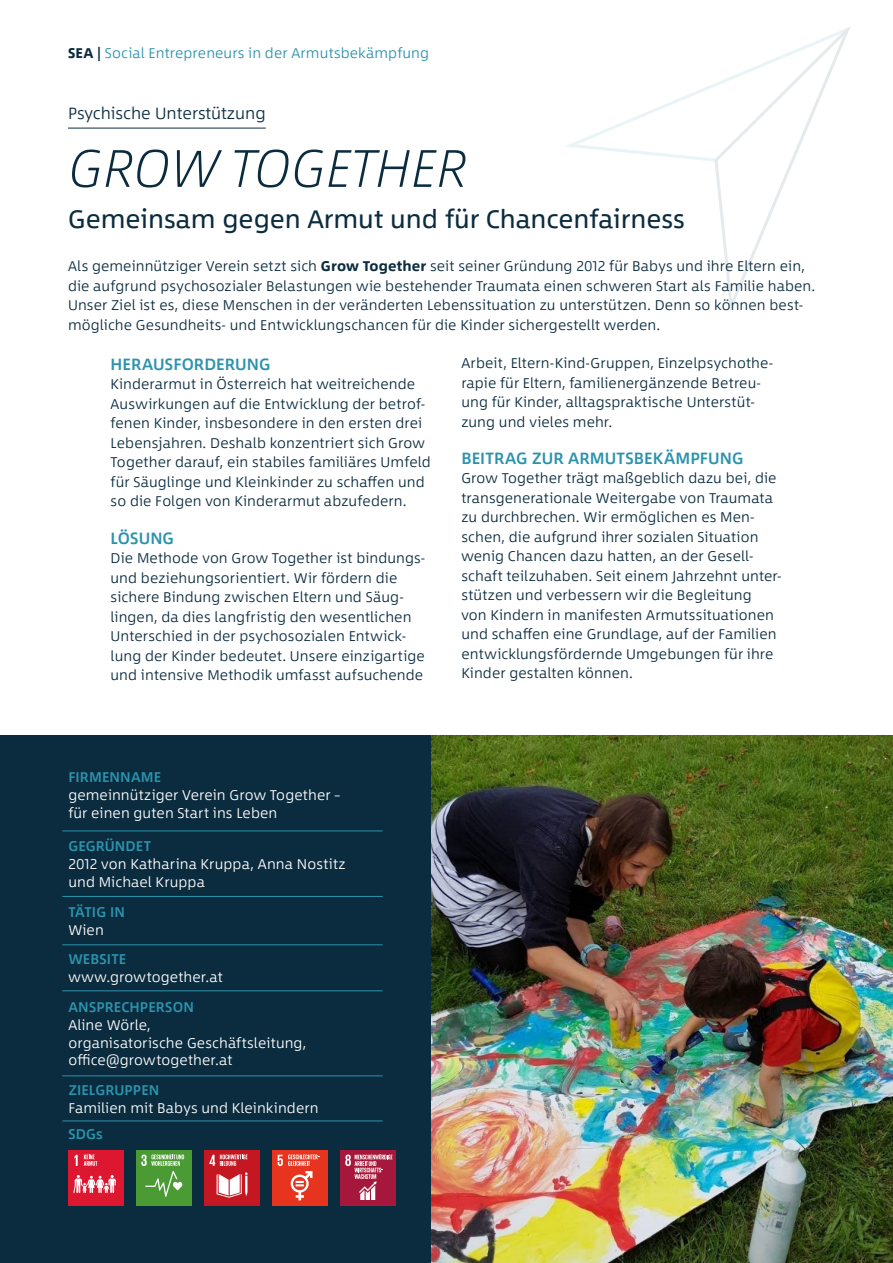
<style>
.page{position:relative;width:893px;height:1263px;background:#fff}
.page>*{position:absolute;margin:0;border:0;box-sizing:border-box;transform-origin:0 0}
.t1{font:italic 200 54px "Between 1";color:#0b2c3f}
.t2{font:25.5px "Between 1";color:#0b2c3f}
.t3{font:500 16.5px "Between 1";letter-spacing:.005em;color:#2c93ad}
.t4{font:300 16.5px "Between 1";color:#0b2c3f}
.t5{font:300 14.25px/19.5px "Between 1";letter-spacing:.01em;color:#0b2c3f}
.t6{font:300 14.25px/17.7px "Between 1";letter-spacing:.01em;color:#fff}
.t7{font:500 14.25px "Between 1";letter-spacing:.01em;color:#2c93ad}
.t8{font:300 14.25px "Between 1";letter-spacing:.01em;color:#2c93ad}
.s1{font-weight:700;color:#0b2c3f}
.s2{font-weight:700}
</style>
<div class="page">
<hr style="left:892px;top:0;width:1px;height:366px;background:#0b2c3f">
<div style="left:0;top:736px;width:432px;height:527px;background:#0b2c3f"></div>
<hr style="left:62px;top:831px;width:321px;height:1px;background:#2c93ad">
<hr style="left:62px;top:944px;width:321px;height:1px;background:#2c93ad">
<hr style="left:62px;top:896px;width:321px;height:1px;background:#2c93ad">
<hr style="left:62px;top:990px;width:321px;height:1px;background:#2c93ad">
<hr style="left:62px;top:1075px;width:321px;height:1px;background:#2c93ad">
<hr style="left:62px;top:1121px;width:321px;height:1px;background:#2c93ad">
<div style="left:68px;top:1150px;width:55px;height:55px;background:#de1730"></div>
<svg style="left:74px;top:1155px;width:4px;height:11px"></svg>
<svg style="left:73px;top:1175px;width:43px;height:18px"></svg>
<svg style="left:84px;top:1154px;width:13px;height:12px"></svg>
<div style="left:136px;top:1150px;width:55px;height:55px;background:#4b9b34"></div>
<svg style="left:141px;top:1154px;width:43px;height:43px"></svg>
<div style="left:204px;top:1150px;width:55px;height:55px;background:#c41722"></div>
<svg style="left:217px;top:1172px;width:30px;height:25px"></svg>
<svg style="left:209px;top:1154px;width:39px;height:12px"></svg>
<div style="left:272px;top:1150px;width:55px;height:55px;background:#e6341f"></div>
<svg style="left:278px;top:1154px;width:41px;height:46px"></svg>
<div style="left:340px;top:1150px;width:55px;height:55px;background:#a6183b"></div>
<svg style="left:345px;top:1154px;width:48px;height:46px"></svg>
<img style="left:432px;top:736px;width:461px;height:527px">
<svg style="left:566px;top:27px;width:284px;height:285px"></svg>
<hr style="left:68px;top:128px;width:198px;height:1px;background:#0b2c3f">
<p class="t8" style="left:68px;top:44px;width:363px"><span class="s1">SEA |</span> Social Entrepreneurs in der Armutsbekämpfung</p>
<p class="t4" style="left:68px;top:103px;width:199px">Psychische Unterstützung</p>
<h1 class="t1" style="left:68px;top:135px;width:400px">GROW TOGETHER</h1>
<h2 class="t2" style="left:68px;top:203px;width:618px">Gemeinsam gegen Armut und für Chancenfairness</h2>
<p class="t5" style="left:68px;top:256px;width:749px">Als gemeinnütziger Verein setzt sich <span class="s2">Grow Together</span> seit seiner Gründung 2012 für Babys und ihre Eltern ein, die aufgrund psychosozialer Belastungen wie bestehender Traumata einen schweren Start als Familie haben.<br>Unser Ziel ist es, diese Menschen in der veränderten Lebenssituation zu unterstützen. Denn so können best&shy;mögliche Gesundheits- und Entwicklungschancen für die Kinder sichergestellt werden.</p>
<p class="t3" style="left:111px;top:354px;width:162px">HERAUSFORDERUNG</p>
<p class="t5" style="left:111px;top:375px;width:322px">Kinderarmut in Österreich hat weitreichende Auswirkungen auf die Entwicklung der betrof&shy;fenen Kinder, insbesondere in den ersten drei Lebensjahren. Deshalb konzentriert sich Grow Together darauf, ein stabiles familiäres Umfeld für Säuglinge und Kleinkinder zu schaffen und so die Folgen von Kinderarmut abzufedern.</p>
<p class="t3" style="left:111px;top:528px;width:65px">LÖSUNG</p>
<p class="t5" style="left:111px;top:548px;width:316px">Die Methode von Grow Together ist bindungs&shy;und beziehungsorientiert. Wir fördern die sichere Bindung zwischen Eltern und Säug&shy;lingen, da dies langfristig den wesentlichen Unterschied in der psychosozialen Entwick&shy;lung der Kinder bedeutet. Unsere einzigartige und intensive Methodik umfasst aufsuchende</p>
<p class="t5" style="left:461px;top:353px;width:313px">Arbeit, Eltern-Kind-Gruppen, Einzelpsychothe&shy;rapie für Eltern, familienergänzende Betreu&shy;ung für Kinder, alltagspraktische Unterstüt&shy;zung und vieles mehr.</p>
<p class="t3" style="left:461px;top:448px;width:284px">BEITRAG ZUR ARMUTSBEKÄMPFUNG</p>
<p class="t5" style="left:461px;top:468px;width:322px">Grow Together trägt maßgeblich dazu bei, die transgenerationale Weitergabe von Traumata zu durchbrechen. Wir ermöglichen es Men&shy;schen, die aufgrund ihrer sozialen Situation wenig Chancen dazu hatten, an der Gesell&shy;schaft teilzuhaben. Seit einem Jahrzehnt unter&shy;stützen und verbessern wir die Begleitung<br>von Kindern in manifesten Armutssituationen und schaffen eine Grundlage, auf der Familien entwicklungsfördernde Umgebungen für ihre Kinder gestalten können.</p>
<p class="t7" style="left:68px;top:769px;width:94px">FIRMENNAME</p>
<p class="t6" style="left:68px;top:786px;width:273px">gemeinnütziger Verein Grow Together – für einen guten Start ins Leben</p>
<p class="t7" style="left:68px;top:838px;width:84px">GEGRÜNDET</p>
<p class="t6" style="left:68px;top:855px;width:279px">2012 von Katharina Kruppa, Anna Nostitz und Michael Kruppa</p>
<p class="t7" style="left:68px;top:903px;width:58px">TÄTIG IN</p>
<p class="t6" style="left:68px;top:921px;width:37px">Wien</p>
<p class="t7" style="left:68px;top:951px;width:60px">WEBSITE</p>
<p class="t6" style="left:68px;top:968px;width:156px">www.growtogether.at</p>
<p class="t7" style="left:68px;top:998px;width:127px">ANSPRECHPERSON</p>
<p class="t6" style="left:68px;top:1016px;width:240px">Aline Wörle,<br>organisatorische Geschäftsleitung, office@growtogether.at</p>
<p class="t7" style="left:68px;top:1081px;width:93px">ZIELGRUPPEN</p>
<p class="t6" style="left:68px;top:1099px;width:252px">Familien mit Babys und Kleinkindern</p>
<p class="t7" style="left:68px;top:1125px;width:36px">SDGs</p>
</div>
